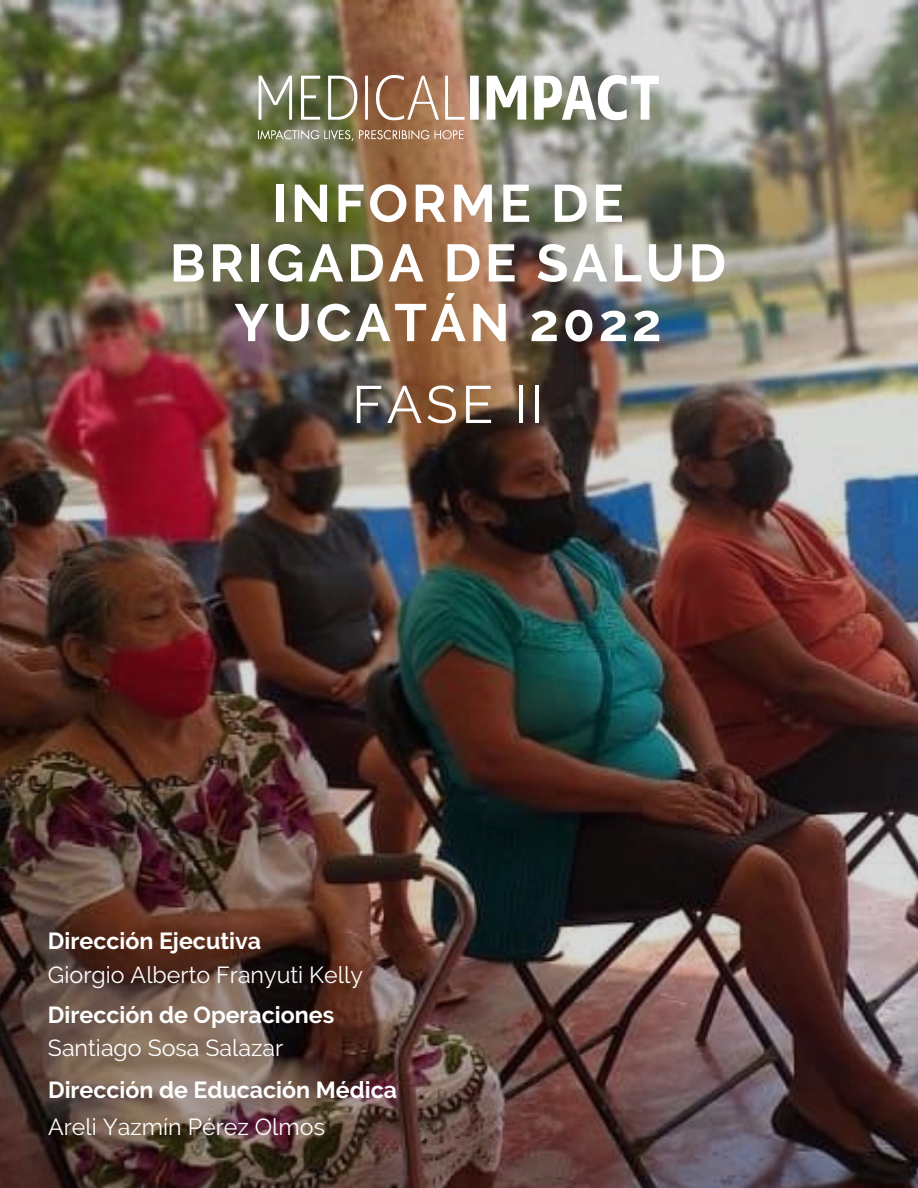
<style>
.page{position:relative;width:918px;height:1188px;background:#fff}
.page>*{position:absolute;margin:0;border:0;box-sizing:border-box;transform-origin:0 0}
.t1{font:700 52.5px/59.7px "Raleway";letter-spacing:.07em;color:#fff;text-align:center}
.t2{font:52.5px "Raleway";letter-spacing:.07em;color:#fff}
.t3{font:23.25px "Raleway";color:#fff}
.t4{font:700 23.25px "Raleway";color:#fff}
</style>
<div class="page">
<img style="left:0;top:0;width:918px;height:1188px">
<img style="left:252px;top:66px;width:414px;height:83px">
<h1 class="t1" style="left:170px;top:173px;width:558px">INFORME DE<br>BRIGADA DE SALUD<br>YUCATÁN 2022</h1>
<h1 class="t2" style="left:352px;top:374px;width:193px">FASE II</h1>
<p class="t4" style="left:48px;top:928px;width:215px">Dirección Ejecutiva</p>
<p class="t3" style="left:48px;top:961px;width:317px">Giorgio Alberto Franyuti Kelly</p>
<p class="t4" style="left:48px;top:1001px;width:288px">Dirección de Operaciones</p>
<p class="t3" style="left:48px;top:1034px;width:237px">Santiago Sosa Salazar</p>
<p class="t4" style="left:48px;top:1076px;width:351px">Dirección de Educación Médica</p>
<p class="t3" style="left:48px;top:1113px;width:278px">Areli Yazmín Pérez Olmos</p>
</div>
